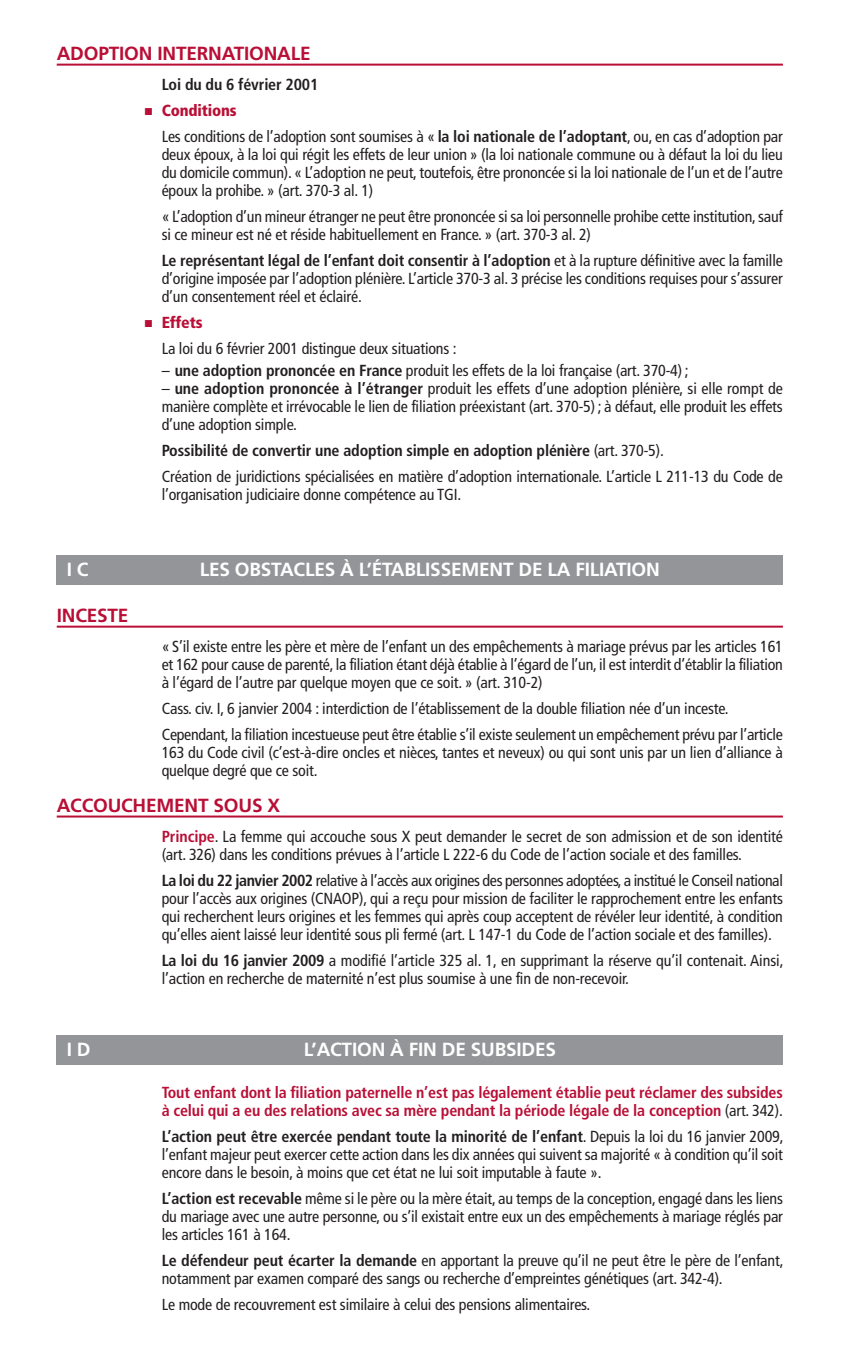
<style>
.page{position:relative;width:851px;height:1361px;background:#fff}
.page>*{position:absolute;margin:0;border:0;box-sizing:border-box;transform-origin:0 0}
.t1{font:700 19px "Frutiger";letter-spacing:-.01em;color:#fff}
.t2{font:700 19px "Frutiger";letter-spacing:-.01em;color:#b90f36}
.t3{font:condensed 16px/18px "Frutiger";letter-spacing:-.01em;color:#231f20}
.t4{font:700 condensed 16px/18px "Frutiger";letter-spacing:-.01em;color:#b90f36}
.t5{font:700 condensed 16px "Frutiger";letter-spacing:-.01em;color:#231f20}
.s1{color:#b90f36}
.s2{font-weight:900;color:#b90f36}
.s3{font-weight:700}
.s4{font-weight:700;color:#b90f36}
.s5{font-weight:400;color:#231f20}
</style>
<div class="page">
<hr style="left:57px;top:64px;width:725px;height:2px;background:#b90f36">
<hr style="left:57px;top:625px;width:725px;height:2px;background:#b90f36">
<hr style="left:57px;top:815px;width:725px;height:2px;background:#b90f36">
<div style="left:57px;top:555px;width:725px;height:29px;background:#939598"></div>
<div style="left:57px;top:1035px;width:725px;height:29px;background:#939598"></div>
<p class="t2" style="left:57px;top:42px;width:255px">ADOPTION INTERNATIONALE</p>
<p class="t5" style="left:162px;top:75px;width:158px">Loi du du 6 février 2001</p>
<p class="t3" style="left:162px;top:98px;width:622px;line-height:26px;text-indent:-17px"><span class="s1">■</span> <span class="s2">Conditions<br></span>Les conditions de l’adoption sont soumises à « <span class="s3">la loi nationale de l’adoptant</span>, ou, en cas d’adoption par</p>
<p class="t3" style="left:162px;top:146px;width:622px;text-align:justify">deux époux, à la loi qui régit les effets de leur union » (la loi nationale commune ou à défaut la loi du lieu du domicile commun). « L’adoption ne peut, toutefois, être prononcée si la loi nationale de l’un et de l’autre époux la prohibe. » (art. 370-3 al. 1)</p>
<p class="t3" style="left:162px;top:208px;width:622px">« L’adoption d’un mineur étranger ne peut être prononcée si sa loi personnelle prohibe cette institution, sauf si ce mineur est né et réside habituellement en France. » (art. 370-3 al. 2)</p>
<p class="t3" style="left:162px;top:252px;width:622px;text-align:justify"><span class="s3">Le représentant légal de l’enfant doit consentir à l’adoption</span> et à la rupture définitive avec la famille d’origine imposée par l’adoption plénière. L’article 370-3 al. 3 précise les conditions requises pour s’assurer d’un consentement réel et éclairé.</p>
<p class="t3" style="left:162px;top:310px;width:296px;line-height:26px;text-indent:-17px"><span class="s1">■</span> <span class="s2">Effets<br></span>La loi du 6 février 2001 distingue deux situations :</p>
<p class="t3" style="left:162px;top:362px;width:528px">– <span class="s3">une adoption prononcée en France</span> produit les effets de la loi française (art. 370-4) ;</p>
<p class="t3" style="left:162px;top:380px;width:622px;text-align:justify">– <span class="s3">une adoption prononcée à l’étranger</span> produit les effets d’une adoption plénière, si elle rompt de manière complète et irrévocable le lien de filiation préexistant (art. 370-5) ; à défaut, elle produit les effets d’une adoption simple.</p>
<p class="t3" style="left:162px;top:438px;width:622px;line-height:26px"><span class="s3">Possibilité de convertir une adoption simple en adoption plénière</span> (art. 370-5).<br>Création de juridictions spécialisées en matière d’adoption internationale. L’article L 211-13 du Code de</p>
<p class="t3" style="left:162px;top:486px;width:301px">l’organisation judiciaire donne compétence au TGI.</p>
<p class="t1" style="left:67px;top:558px;width:23px">I C</p>
<p class="t1" style="left:200px;top:558px;width:461px">LES OBSTACLES À L’ÉTABLISSEMENT DE LA FILIATION</p>
<p class="t2" style="left:57px;top:604px;width:73px">INCESTE</p>
<p class="t3" style="left:162px;top:638px;width:622px;text-align:justify">« S’il existe entre les père et mère de l’enfant un des empêchements à mariage prévus par les articles 161 et 162 pour cause de parenté, la filiation étant déjà établie à l’égard de l’un, il est interdit d’établir la filiation à l’égard de l’autre par quelque moyen que ce soit. » (art. 310-2)</p>
<p class="t3" style="left:162px;top:696px;width:622px;line-height:26px">Cass. civ. I, 6 janvier 2004 : interdiction de l’établissement de la double filiation née d’un inceste.<br>Cependant, la filiation incestueuse peut être établie s’il existe seulement un empêchement prévu par l’article</p>
<p class="t3" style="left:162px;top:744px;width:622px">163 du Code civil (c’est-à-dire oncles et nièces, tantes et neveux) ou qui sont unis par un lien d’alliance à quelque degré que ce soit.</p>
<p class="t2" style="left:57px;top:794px;width:225px">ACCOUCHEMENT SOUS X</p>
<p class="t3" style="left:162px;top:827px;width:622px"><span class="s4">Principe</span>. La femme qui accouche sous X peut demander le secret de son admission et de son identité (art. 326) dans les conditions prévues à l’article L 222-6 du Code de l’action sociale et des familles.</p>
<p class="t3" style="left:162px;top:871px;width:622px;text-align:justify"><span class="s3">La loi du 22 janvier 2002</span> relative à l’accès aux origines des personnes adoptées, a institué le Conseil national pour l’accès aux origines (CNAOP), qui a reçu pour mission de faciliter le rapprochement entre les enfants qui recherchent leurs origines et les femmes qui après coup acceptent de révéler leur identité, à condition qu’elles aient laissé leur identité sous pli fermé (art. L 147-1 du Code de l’action sociale et des familles).</p>
<p class="t3" style="left:162px;top:951px;width:623px"><span class="s3">La loi du 16 janvier 2009</span> a modifié l’article 325 al. 1, en supprimant la réserve qu’il contenait. Ainsi, l’action en recherche de maternité n’est plus soumise à une fin de non-recevoir.</p>
<p class="t1" style="left:67px;top:1038px;width:25px">I D</p>
<p class="t1" style="left:304px;top:1038px;width:254px">L’ACTION À FIN DE SUBSIDES</p>
<p class="t4" style="left:162px;top:1084px;width:622px">Tout enfant dont la filiation paternelle n’est pas légalement établie peut réclamer des subsides à celui qui a eu des relations avec sa mère pendant la période légale de la conception <span class="s5">(art. 342).</span></p>
<p class="t3" style="left:162px;top:1128px;width:623px;text-align:justify"><span class="s3">L’action peut être exercée pendant toute la minorité de l’enfant</span>. Depuis la loi du 16 janvier 2009, l’enfant majeur peut exercer cette action dans les dix années qui suivent sa majorité « à condition qu’il soit encore dans le besoin, à moins que cet état ne lui soit imputable à faute ».</p>
<p class="t3" style="left:162px;top:1190px;width:622px;text-align:justify"><span class="s3">L’action est recevable</span> même si le père ou la mère était, au temps de la conception, engagé dans les liens du mariage avec une autre personne, ou s’il existait entre eux un des empêchements à mariage réglés par les articles 161 à 164.</p>
<p class="t3" style="left:162px;top:1252px;width:623px"><span class="s3">Le défendeur peut écarter la demande</span> en apportant la preuve qu’il ne peut être le père de l’enfant, notamment par examen comparé des sangs ou recherche d’empreintes génétiques (art. 342-4).</p>
<p class="t3" style="left:162px;top:1296px;width:430px">Le mode de recouvrement est similaire à celui des pensions alimentaires.</p>
</div>
